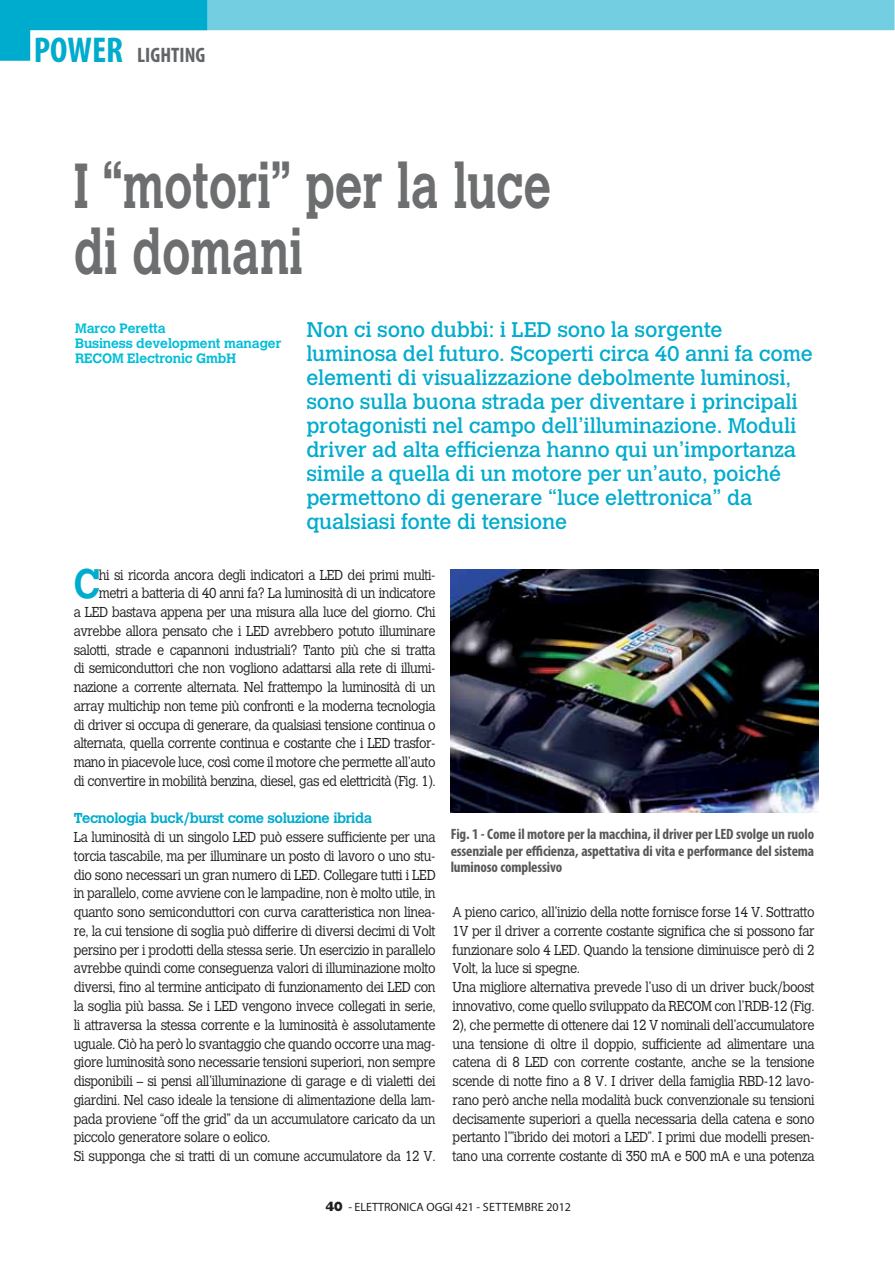
<style>
.page{position:relative;width:895px;height:1265px;background:#fff}
.page>*{position:absolute;margin:0;border:0;box-sizing:border-box;transform-origin:0 0}
.t1{font:700 63px/66px "Calvert";color:#6d6e70;scale:.75 1}
.t2{font:700 40.8px "Calvert";color:#00accd;scale:.9 1}
.t3{font:21px/24px "Calvert";letter-spacing:-.01em;color:#00accd}
.t4{font:700 condensed 21px "Myriad";color:#626467}
.t5{font:700 condensed 15px/16.5px "Myriad Pro";letter-spacing:-.01em;color:#58595b;text-align:justify}
.t6{font:300 14.25px/18.8px "Calvert";letter-spacing:-.03em;color:#231f20;scale:.9 1}
.t7{font:700 14.25px "Calvert";letter-spacing:-.03em;color:#00accd}
.t8{font:700 13.5px/15px "Calvert";letter-spacing:-.01em;color:#00bed8}
.t9{font:12px "Gill Sans";color:#231f20}
.s1{font-size:36px;color:#00accd}
.s2{font-weight:800;font-size:13.5px}
</style>
<div class="page">
<hr style="left:894px;top:0;width:1px;height:30px;background:#73cee1">
<div style="left:101px;top:0;width:793px;height:30px;background:#73cee1"></div>
<div style="left:0;top:0;width:207px;height:30px;background:#00accd"></div>
<div style="left:0;top:0;width:30px;height:61px;background:#00accd"></div>
<img style="left:450px;top:569px;width:368px;height:244px">
<h3 class="t4" style="left:34px;top:45px;width:173px"><span class="s1">POWER</span> LIGHTING</h3>
<h1 class="t1" style="left:74px;top:156px;width:638px">I “motori” per la luce di domani</h1>
<p class="t8" style="left:75px;top:322px;width:207px">Marco Peretta<br>Business development manager<br>RECOM Electronic GmbH</p>
<p class="t3" style="left:306px;top:319px;width:508px">Non ci sono dubbi: i LED sono la sorgente luminosa del futuro. Scoperti circa 40 anni fa come elementi di visualizzazione debolmente luminosi, sono sulla buona strada per diventare i principali protagonisti nel campo dell’illuminazione. Moduli driver ad alta efficienza hanno qui un’importanza simile a quella di un motore per un’auto, poiché permettono di generare “luce elettronica” da qualsiasi fonte di tensione</p>
<h2 class="t2" style="left:74px;top:564px;width:31px">C</h2>
<p class="t6" style="left:74px;top:566px;width:403px;text-align:right">hi si ricorda ancora degli indicatori a LED dei primi multi&shy;metri a batteria di 40 anni fa? La luminosità di un indicatore<br>a LED bastava appena per una misura alla luce del giorno. Chi avrebbe allora pensato che i LED avrebbero potuto illuminare salotti, strade e capannoni industriali? Tanto più che si tratta di semiconduttori che non vogliono adattarsi alla rete di illumi&shy;nazione a corrente alternata. Nel frattempo la luminosità di un array multichip non teme più confronti e la moderna tecnologia di driver si occupa di generare, da qualsiasi tensione continua o alternata, quella corrente continua e costante che i LED trasfor&shy;mano in piacevole luce, così come il motore che permette all’auto di convertire in mobilità benzina, diesel, gas ed elettricità (Fig. 1).</p>
<p class="t7" style="left:74px;top:811px;width:300px">Tecnologia buck/burst come soluzione ibrida</p>
<p class="t6" style="left:74px;top:828px;width:403px">La luminosità di un singolo LED può essere sufficiente per una torcia tascabile, ma per illuminare un posto di lavoro o uno stu&shy;dio sono necessari un gran numero di LED. Collegare tutti i LED in parallelo, come avviene con le lampadine, non è molto utile, in quanto sono semiconduttori con curva caratteristica non linea&shy;re, la cui tensione di soglia può differire di diversi decimi di Volt persino per i prodotti della stessa serie. Un esercizio in parallelo avrebbe quindi come conseguenza valori di illuminazione molto diversi, fino al termine anticipato di funzionamento dei LED con la soglia più bassa. Se i LED vengono invece collegati in serie, li attraversa la stessa corrente e la luminosità è assolutamente uguale. Ciò ha però lo svantaggio che quando occorre una mag&shy;giore luminosità sono necessarie tensioni superiori, non sempre disponibili – si pensi all’illuminazione di garage e di vialetti dei giardini. Nel caso ideale la tensione di alimentazione della lam&shy;pada proviene “off the grid” da un accumulatore caricato da un piccolo generatore solare o eolico.<br>Si supponga che si tratti di un comune accumulatore da 12 V.</p>
<p class="t5" style="left:450px;top:827px;width:365px">Fig. 1 - Come il motore per la macchina, il driver per LED svolge un ruolo essenziale per efficienza, aspettativa di vita e performance del sistema luminoso complessivo</p>
<p class="t6" style="left:452px;top:903px;width:403px">A pieno carico, all’inizio della notte fornisce forse 14 V. Sottratto 1V per il driver a corrente costante significa che si possono far funzionare solo 4 LED. Quando la tensione diminuisce però di 2<br>Volt, la luce si spegne.<br>Una migliore alternativa prevede l’uso di un driver buck/boost innovativo, come quello sviluppato da RECOM con l’RDB-12 (Fig.<br>2), che permette di ottenere dai 12 V nominali dell’accumulatore una tensione di oltre il doppio, sufficiente ad alimentare una catena di 8 LED con corrente costante, anche se la tensione scende di notte fino a 8 V. I driver della famiglia RBD-12 lavo&shy;rano però anche nella modalità buck convenzionale su tensioni decisamente superiori a quella necessaria della catena e sono pertanto l’”ibrido dei motori a LED”. I primi due modelli presen&shy;tano una corrente costante di 350 mA e 500 mA e una potenza</p>
<p class="t9" style="left:325px;top:1199px;width:247px"><span class="s2">40</span> - ELETTRONICA OGGI 421 - SETTEMBRE 2012</p>
</div>
